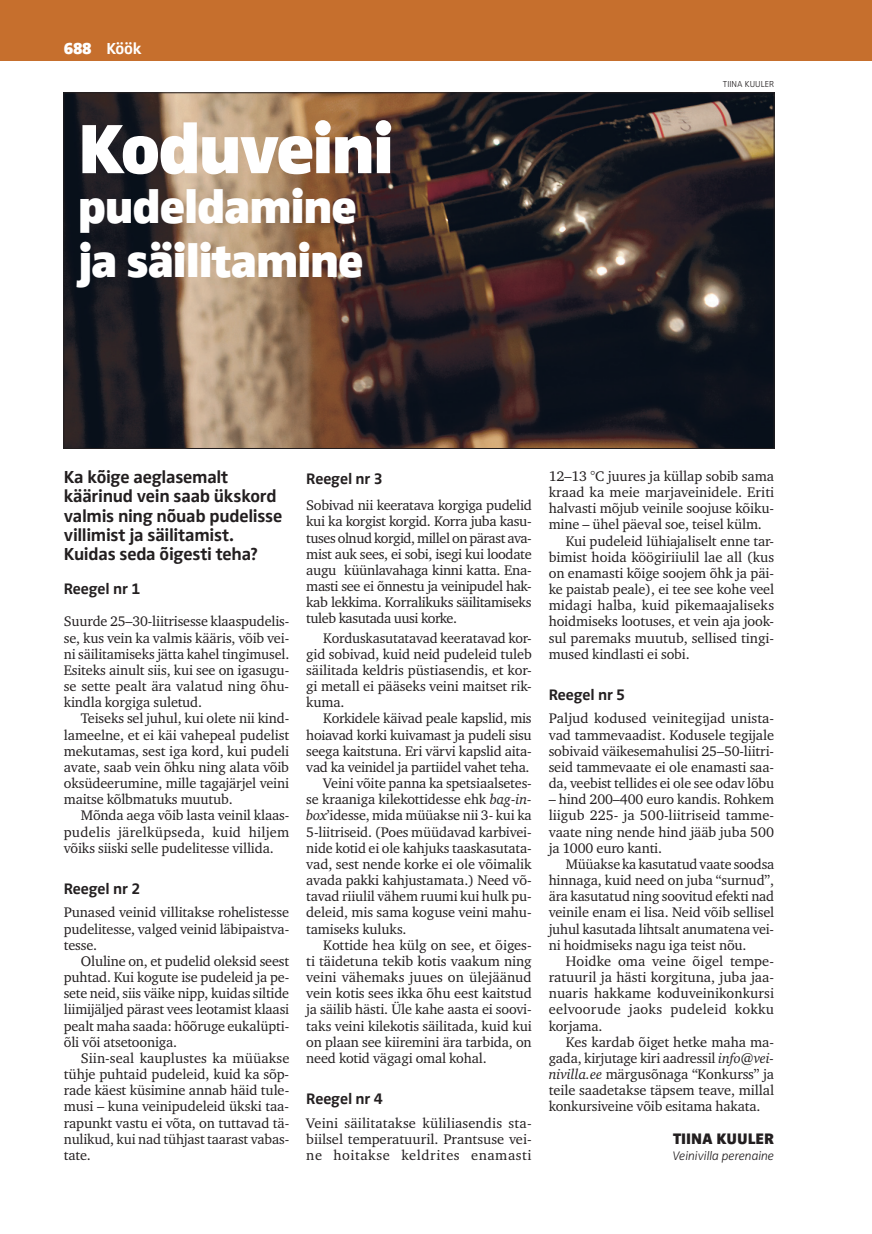
<style>
.page{position:relative;width:872px;height:1234px;background:#fff}
.page>*{position:absolute;margin:0;border:0;box-sizing:border-box;transform-origin:0 0}
.t1{font:900 72px "Zwo Pro";letter-spacing:-.04em;color:#fff}
.t2{font:900 48px/54px "Zwo Pro";letter-spacing:-.03em;color:#fff}
.t3{font:700 18px/19.5px "Zwo Pro";letter-spacing:-.015em;color:#231f20}
.t4{font:700 16.5px "Zwo Pro";color:#fff}
.t5{font:700 15.75px "Zwo Pro";letter-spacing:-.005em;color:#231f20}
.t6{font:900 15.75px "Zwo Pro";color:#231f20}
.t7{font:14.25px/16.2px "Charter ITC";letter-spacing:-.01em;color:#231f20;text-align:justify}
.t8{font:italic 300 12.75px "Zwo Pro";letter-spacing:-.01em;color:#231f20}
.t9{font:300 9px "Zwo Pro";color:#231f20}
.s1{font-weight:900}
.s2{font-style:italic}
</style>
<div class="page">
<div style="left:0;top:0;width:872px;height:60px;background:#c66f2d"></div>
<img style="left:66px;top:95px;width:706px;height:351px">
<p class="t4" style="left:64px;top:39px;width:79px"><span class="s1">688</span> Köök</p>
<h1 class="t1" style="left:78px;top:106px;width:318px">Koduveini</h1>
<h2 class="t2" style="left:78px;top:180px;width:287px">pudeldamine ja säilitamine</h2>
<p class="t9" style="left:723px;top:79px;width:53px">TIINA KUULER</p>
<p class="t3" style="left:64px;top:467px;width:220px">Ka kõige aeglasemalt käärinud vein saab ükskord valmis ning nõuab pudelisse villimist ja säilitamist.<br>Kuidas seda õigesti teha?</p>
<p class="t5" style="left:64px;top:579px;width:78px">Reegel nr 1</p>
<p class="t7" style="left:64px;top:613px;width:227px">Suurde 25–30-liitrisesse klaaspudelis&shy;se, kus vein ka valmis kääris, võib vei&shy;ni säilitamiseks jätta kahel tingimusel.<br>Esiteks ainult siis, kui see on igasugu&shy;se sette pealt ära valatud ning õhu&shy;kindla korgiga suletud.</p>
<p class="t7" style="left:64px;top:710px;width:227px;text-indent:17px">Teiseks sel juhul, kui olete nii kind&shy;lameelne, et ei käi vahepeal pudelist mekutamas, sest iga kord, kui pudeli avate, saab vein õhku ning alata võib oksüdeerumine, mille tagajärjel veini maitse kõlbmatuks muutub.</p>
<p class="t7" style="left:64px;top:807px;width:227px;text-indent:17px">Mõnda aega võib lasta veinil klaas&shy;pudelis järelküpseda, kuid hiljem võiks siiski selle pudelitesse villida.</p>
<p class="t5" style="left:64px;top:879px;width:78px">Reegel nr 2</p>
<p class="t7" style="left:64px;top:904px;width:227px">Punased veinid villitakse rohelistesse pudelitesse, valged veinid läbipaistva&shy;tesse.</p>
<p class="t7" style="left:64px;top:952px;width:227px;text-indent:17px">Oluline on, et pudelid oleksid seest puhtad. Kui kogute ise pudeleid ja pe&shy;sete neid, siis väike nipp, kuidas siltide liimijäljed pärast vees leotamist klaasi pealt maha saada: hõõruge eukalüpti&shy;õli või atsetooniga.</p>
<p class="t7" style="left:64px;top:1049px;width:227px;text-indent:17px">Siin-seal kauplustes ka müüakse tühje puhtaid pudeleid, kuid ka sõp&shy;rade käest küsimine annab häid tule&shy;musi – kuna veinipudeleid ükski taa&shy;rapunkt vastu ei võta, on tuttavad tä&shy;nulikud, kui nad tühjast taarast vabas&shy;tate.</p>
<p class="t5" style="left:306px;top:469px;width:78px">Reegel nr 3</p>
<p class="t7" style="left:306px;top:497px;width:227px">Sobivad nii keeratava korgiga pudelid kui ka korgist korgid. Korra juba kasu&shy;tuses olnud korgid, millel on pärast ava&shy;mist auk sees, ei sobi, isegi kui loodate augu küünlavahaga kinni katta. Ena&shy;masti see ei õnnestu ja veinipudel hak&shy;kab lekkima. Korralikuks säilitamiseks tuleb kasutada uusi korke.</p>
<p class="t7" style="left:306px;top:629px;width:227px;text-indent:17px">Korduskasutatavad keeratavad kor&shy;gid sobivad, kuid neid pudeleid tuleb säilitada keldris püstiasendis, et kor&shy;gi metall ei pääseks veini maitset rik&shy;kuma.</p>
<p class="t7" style="left:323px;top:710px;width:210px">Korkidele käivad peale kapslid, mis</p>
<p class="t7" style="left:306px;top:726px;width:227px">hoiavad korki kuivamast ja pudeli sisu</p>
<p class="t7" style="left:306px;top:742px;width:227px">seega kaitstuna. Eri värvi kapslid aita-</p>
<p class="t7" style="left:306px;top:758px;width:225px">vad ka veinidel ja partiidel vahet teha.</p>
<p class="t7" style="left:323px;top:774px;width:210px">Veini võite panna ka spetsiaalsetes-</p>
<p class="t7" style="left:306px;top:791px;width:227px">se kraaniga kilekottidesse ehk <span class="s2">bag-in-</span></p>
<p class="t7" style="left:306px;top:807px;width:227px"><span class="s2">box</span>’idesse, mida müüakse nii 3- kui ka</p>
<p class="t7" style="left:306px;top:823px;width:227px">5-liitriseid. (Poes müüdavad karbivei-</p>
<p class="t7" style="left:306px;top:839px;width:227px">nide kotid ei ole kahjuks taaskasutata-</p>
<p class="t7" style="left:306px;top:855px;width:227px">vad, sest nende korke ei ole võimalik</p>
<p class="t7" style="left:306px;top:871px;width:227px">avada pakki kahjustamata.) Need võ-</p>
<p class="t7" style="left:306px;top:888px;width:227px">tavad riiulil vähem ruumi kui hulk pu-</p>
<p class="t7" style="left:306px;top:904px;width:227px">deleid, mis sama koguse veini mahu-</p>
<p class="t7" style="left:306px;top:920px;width:102px">tamiseks kuluks.</p>
<p class="t7" style="left:323px;top:936px;width:210px">Kottide hea külg on see, et õiges-</p>
<p class="t7" style="left:306px;top:952px;width:227px">ti täidetuna tekib kotis vaakum ning</p>
<p class="t7" style="left:306px;top:968px;width:227px">veini vähemaks juues on ülejäänud</p>
<p class="t7" style="left:306px;top:985px;width:227px">vein kotis sees ikka õhu eest kaitstud</p>
<p class="t7" style="left:306px;top:1001px;width:227px">ja säilib hästi. Üle kahe aasta ei soovi-</p>
<p class="t7" style="left:306px;top:1017px;width:227px">taks veini kilekotis säilitada, kuid kui</p>
<p class="t7" style="left:306px;top:1033px;width:227px">on plaan see kiiremini ära tarbida, on</p>
<p class="t7" style="left:306px;top:1049px;width:182px">need kotid vägagi omal kohal.</p>
<p class="t5" style="left:306px;top:1089px;width:78px">Reegel nr 4</p>
<p class="t7" style="left:306px;top:1114px;width:227px">Veini säilitatakse küliliasendis sta&shy;biilsel temperatuuril. Prantsuse vei&shy;ne hoitakse keldrites enamasti</p>
<p class="t7" style="left:549px;top:467px;width:227px">12–13 °C juures ja küllap sobib sama</p>
<p class="t7" style="left:549px;top:484px;width:227px">kraad ka meie marjaveinidele. Eriti</p>
<p class="t7" style="left:549px;top:500px;width:227px">halvasti mõjub veinile soojuse kõiku-</p>
<p class="t7" style="left:549px;top:516px;width:215px">mine – ühel päeval soe, teisel külm.</p>
<p class="t7" style="left:566px;top:532px;width:210px">Kui pudeleid lühiajaliselt enne tar-</p>
<p class="t7" style="left:549px;top:548px;width:227px">bimist hoida köögiriiulil lae all (kus</p>
<p class="t7" style="left:549px;top:564px;width:227px">on enamasti kõige soojem õhk ja päi-</p>
<p class="t7" style="left:549px;top:581px;width:227px">ke paistab peale), ei tee see kohe veel</p>
<p class="t7" style="left:549px;top:597px;width:227px">midagi halba, kuid pikemaajaliseks</p>
<p class="t7" style="left:549px;top:613px;width:227px">hoidmiseks lootuses, et vein aja jook-</p>
<p class="t7" style="left:549px;top:629px;width:227px">sul paremaks muutub, sellised tingi-</p>
<p class="t7" style="left:549px;top:645px;width:142px">mused kindlasti ei sobi.</p>
<p class="t5" style="left:549px;top:685px;width:78px">Reegel nr 5</p>
<p class="t7" style="left:549px;top:710px;width:227px">Paljud kodused veinitegijad unista&shy;vad tammevaadist. Kodusele tegijale sobivaid väikesemahulisi 25–50-liitri&shy;seid tammevaate ei ole enamasti saa&shy;da, veebist tellides ei ole see odav lõbu</p>
<p class="t7" style="left:549px;top:791px;width:227px">– hind 200–400 euro kandis. Rohkem liigub 225- ja 500-liitriseid tamme&shy;vaate ning nende hind jääb juba 500 ja 1000 euro kanti.</p>
<p class="t7" style="left:549px;top:855px;width:227px;text-indent:17px">Müüakse ka kasutatud vaate soodsa hinnaga, kuid need on juba “surnud”, ära kasutatud ning soovitud efekti nad veinile enam ei lisa. Neid võib sellisel juhul kasutada lihtsalt anumatena vei&shy;ni hoidmiseks nagu iga teist nõu.</p>
<p class="t7" style="left:549px;top:952px;width:227px;text-indent:17px">Hoidke oma veine õigel tempe&shy;ratuuril ja hästi korgituna, juba jaa&shy;nuaris hakkame koduveinikonkursi eelvoorude jaoks pudeleid kokku korjama.</p>
<p class="t7" style="left:549px;top:1033px;width:227px;text-indent:17px">Kes kardab õiget hetke maha ma&shy;gada, kirjutage kiri aadressil <span class="s2">info@vei&shy;nivilla.ee</span> märgusõnaga “Konkurss” ja teile saadetakse täpsem teave, millal konkursiveine võib esitama hakata.</p>
<p class="t6" style="left:673px;top:1128px;width:103px">TIINA KUULER</p>
<p class="t8" style="left:672px;top:1148px;width:103px">Veinivilla perenaine</p>
</div>
